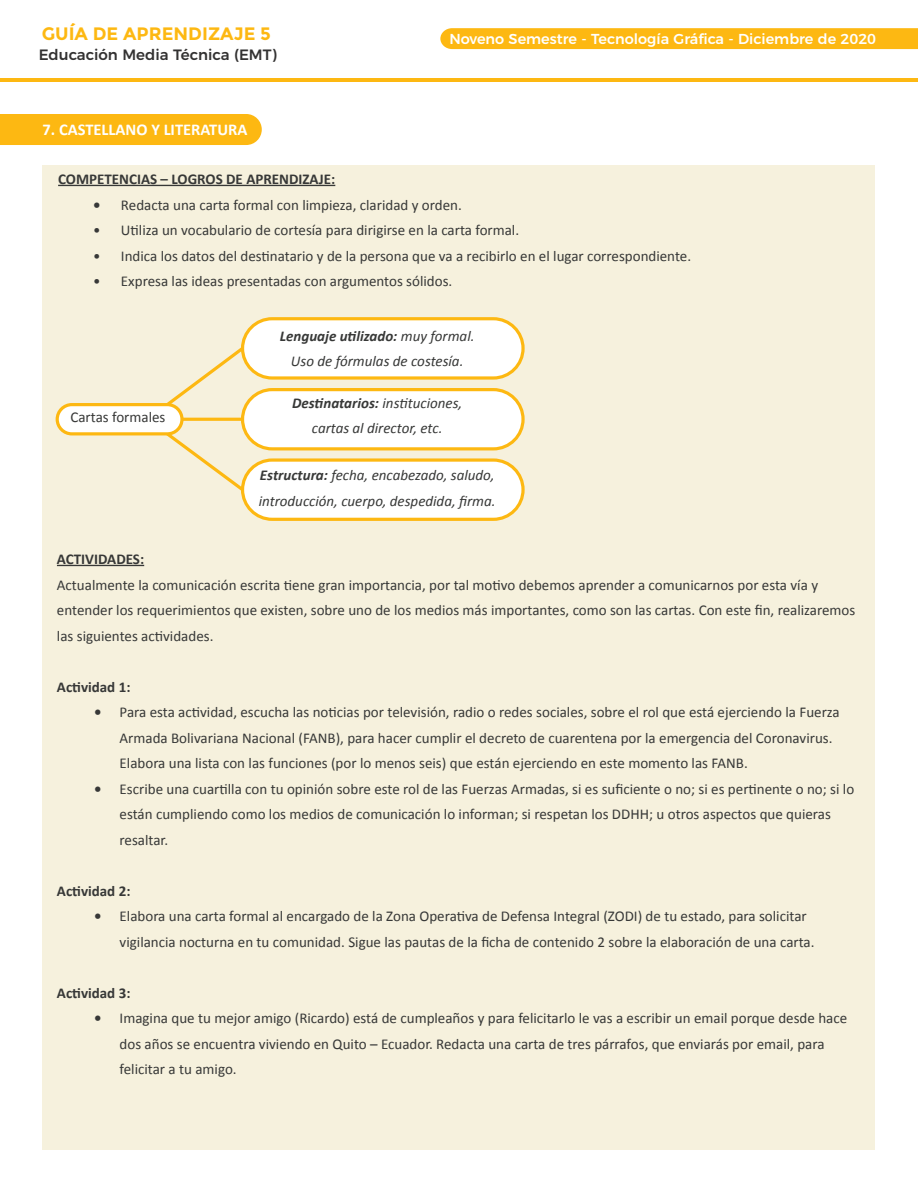
<style>
.page{position:relative;width:918px;height:1188px;background:#fff}
.page>*{position:absolute;margin:0;border:0;box-sizing:border-box;transform-origin:0 0}
.t1{font:700 18px "Montserrat";color:#fdb812}
.t2{font:700 16.5px "Calibri";color:#fff}
.t3{font:15px/25.5px "Calibri";color:#373837}
.t4{font:italic 15px/25.5px "Calibri";color:#373837;text-align:center}
.t5{font:700 15px/25.5px "Calibri";color:#373837;text-align:center}
.t6{font:500 15px "Montserrat";color:#333232}
.t7{font:500 14.4px "Montserrat";color:#fff}
.s1{font-weight:700}
</style>
<div class="page">
<div style="left:43px;top:165px;width:832px;height:984px;background:#f6f1dd"></div>
<hr style="left:0;top:78px;width:918px;height:3px;background:#fdb812">
<div style="left:0;top:114px;width:262px;height:31px;background:#fdb812"></div>
<hr style="left:58px;top:185px;width:277px;height:1px;background:#373837">
<div style="left:440px;top:28px;width:478px;height:21px;background:#fdb812"></div>
<hr style="left:57px;top:565px;width:87px;height:1px;background:#373837">
<div style="left:57px;top:405px;width:125px;height:29px;background:#fff;border-radius:15px"></div>
<div style="left:56px;top:403px;width:128px;height:32px;border:3px solid #fdb812;border-radius:15px"></div>
<div style="left:243px;top:319px;width:280px;height:59px;background:#fff;border-radius:30px"></div>
<div style="left:241px;top:317px;width:284px;height:63px;border:3px solid #fdb812;border-radius:30px"></div>
<div style="left:243px;top:390px;width:280px;height:59px;background:#fff;border-radius:30px"></div>
<div style="left:241px;top:388px;width:284px;height:62px;border:3px solid #fdb812;border-radius:30px"></div>
<div style="left:243px;top:460px;width:280px;height:59px;background:#fff;border-radius:30px"></div>
<div style="left:241px;top:458px;width:284px;height:63px;border:3px solid #fdb812;border-radius:30px"></div>
<svg style="left:163px;top:344px;width:84px;height:65px"></svg>
<hr style="left:182px;top:418px;width:61px;height:3px;background:#fdb812">
<svg style="left:163px;top:429px;width:84px;height:65px"></svg>
<p class="t1" style="left:42px;top:23px;width:231px">GUÍA DE APRENDIZAJE 5</p>
<p class="t7" style="left:449px;top:33px;width:428px">Noveno Semestre - Tecnología Gráfica - Diciembre de 2020</p>
<p class="t6" style="left:39px;top:49px;width:240px">Educación Media Técnica (EMT)</p>
<p class="t2" style="left:43px;top:121px;width:206px">7. CASTELLANO Y LITERATURA</p>
<p class="t5" style="left:93px;top:166px;width:244px;text-align:left;text-indent:-35px">COMPETENCIAS – LOGROS DE APRENDIZAJE: ï</p>
<p class="t3" style="left:121px;top:192px;width:342px">Redacta una carta formal con limpieza, claridad y orden.</p>
<p class="t3" style="left:93px;top:217px;width:9px">ï</p>
<p class="t3" style="left:121px;top:218px;width:400px">Utiliza un vocabulario de cortesía para dirigirse en la carta formal.</p>
<p class="t3" style="left:93px;top:243px;width:9px">ï</p>
<p class="t3" style="left:121px;top:243px;width:572px">Indica los datos del destinatario y de la persona que va a recibirlo en el lugar correspondiente.</p>
<p class="t3" style="left:93px;top:268px;width:9px">ï</p>
<p class="t3" style="left:121px;top:269px;width:333px">Expresa las ideas presentadas con argumentos sólidos.</p>
<p class="t3" style="left:70px;top:405px;width:97px">Cartas formales</p>
<p class="t4" style="left:280px;top:323px;width:196px"><span class="s1">Lenguaje utilizado:</span> muy formal.<br>Uso de fórmulas de costesía.</p>
<p class="t4" style="left:292px;top:390px;width:172px"><span class="s1">Destinatarios:</span> instituciones, cartas al director, etc.</p>
<p class="t4" style="left:259px;top:462px;width:238px;text-align:left"><span class="s1">Estructura:</span> fecha, encabezado, saludo, introducción, cuerpo, despedida, firma.</p>
<p class="t5" style="left:57px;top:547px;width:89px">ACTIVIDADES:</p>
<p class="t3" style="left:57px;top:572px;width:800px">Actualmente la comunicación escrita tiene gran importancia, por tal motivo debemos aprender a comunicarnos por esta vía y entender los requerimientos que existen, sobre uno de los medios más importantes, como son las cartas. Con este fin, realizaremos las siguientes actividades.</p>
<p class="t5" style="left:57px;top:674px;width:75px">Actividad 1: ï</p>
<p class="t3" style="left:120px;top:699px;width:736px">Para esta actividad, escucha las noticias por televisión, radio o redes sociales, sobre el rol que está ejerciendo la Fuerza Armada Bolivariana Nacional (FANB), para hacer cumplir el decreto de cuarentena por la emergencia del Coronavirus.<br>Elabora una lista con las funciones (por lo menos seis) que están ejerciendo en este momento las FANB.<br>Escribe una cuartilla con tu opinión sobre este rol de las Fuerzas Armadas, si es suficiente o no; si es pertinente o no; si lo están cumpliendo como los medios de comunicación lo informan; si respetan los DDHH; u otros aspectos que quieras resaltar.</p>
<p class="t5" style="left:94px;top:776px;width:9px">ï</p>
<p class="t5" style="left:57px;top:878px;width:75px">Actividad 2: ï</p>
<p class="t3" style="left:120px;top:903px;width:696px">Elabora una carta formal al encargado de la Zona Operativa de Defensa Integral (ZODI) de tu estado, para solicitar vigilancia nocturna en tu comunidad. Sigue las pautas de la ficha de contenido 2 sobre la elaboración de una carta.</p>
<p class="t5" style="left:57px;top:980px;width:75px">Actividad 3: ï</p>
<p class="t3" style="left:120px;top:1005px;width:729px">Imagina que tu mejor amigo (Ricardo) está de cumpleaños y para felicitarlo le vas a escribir un email porque desde hace dos años se encuentra viviendo en Quito – Ecuador. Redacta una carta de tres párrafos, que enviarás por email, para felicitar a tu amigo.</p>
</div>
